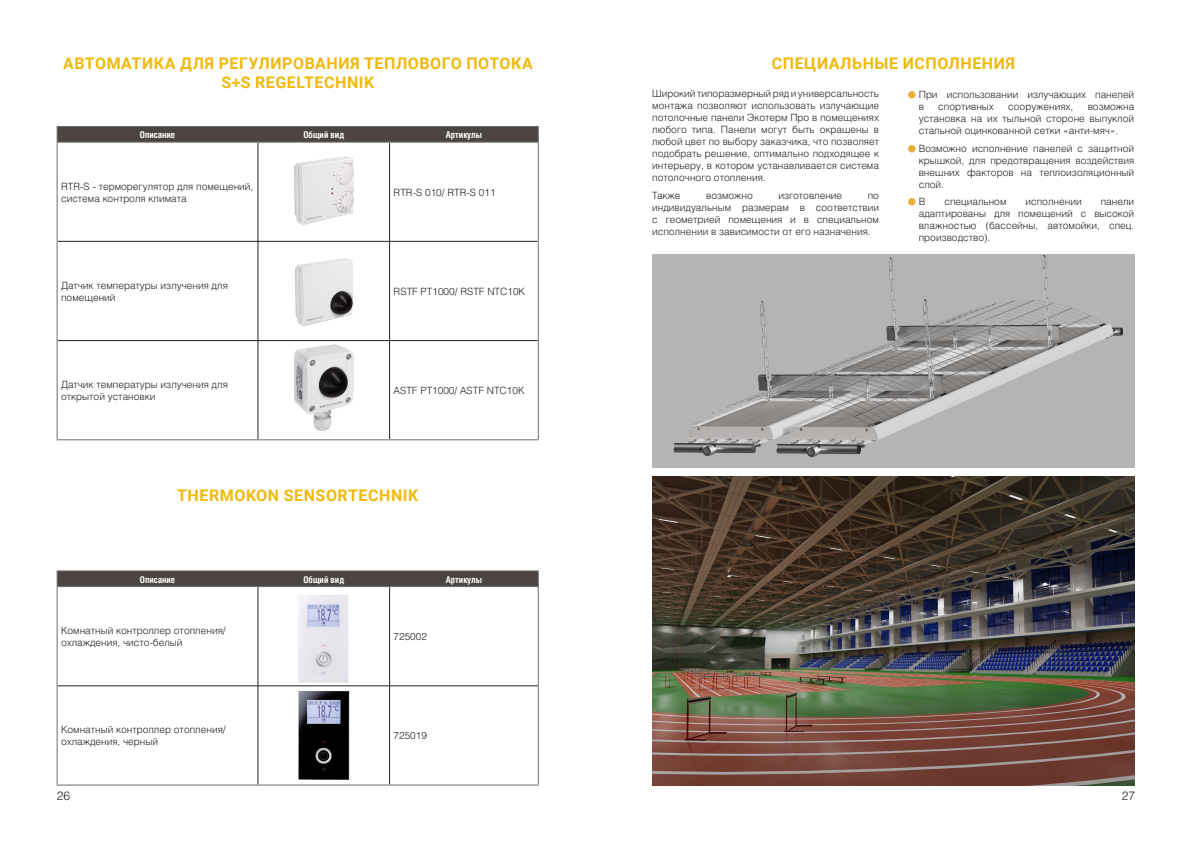
<style>
.page{position:relative;width:1191px;height:842px;background:#fff}
.page>*{position:absolute;margin:0;border:0;box-sizing:border-box;transform-origin:0 0}
.Заголовок{font:700 16px/19.2px "Roboto";letter-spacing:.035em;color:#f0b90d;text-align:center}
.t1{font:12px "Helios Light C";color:#231f20}
.t2{font:10px/12px "Helios Light C";color:#231f20}
.t3{font:700 9.3px "Helios Cond C";color:#fff}
</style>
<div class="page">
<hr style="left:258px;top:587px;width:1px;height:99px;background:#231f20">
<hr style="left:389px;top:587px;width:1px;height:99px;background:#231f20">
<hr style="left:58px;top:686px;width:200px;height:1px;background:#231f20">
<hr style="left:258px;top:686px;width:131px;height:1px;background:#231f20">
<hr style="left:258px;top:686px;width:1px;height:98px;background:#231f20">
<hr style="left:389px;top:686px;width:149px;height:1px;background:#231f20">
<hr style="left:389px;top:686px;width:1px;height:98px;background:#231f20">
<hr style="left:57px;top:570px;width:201px;height:1px;background:#6c6d70">
<hr style="left:258px;top:570px;width:131px;height:1px;background:#6c6d70">
<hr style="left:389px;top:570px;width:150px;height:1px;background:#6c6d70">
<svg style="left:57px;top:571px;width:482px;height:15px;background:#4c4541"></svg>
<hr style="left:57px;top:586px;width:201px;height:1px;background:#6c6d70">
<hr style="left:57px;top:587px;width:1px;height:99px;background:#6c6d70">
<hr style="left:258px;top:586px;width:131px;height:1px;background:#6c6d70">
<hr style="left:389px;top:586px;width:150px;height:1px;background:#6c6d70">
<hr style="left:538px;top:587px;width:1px;height:99px;background:#6c6d70">
<hr style="left:57px;top:686px;width:1px;height:98px;background:#6c6d70">
<hr style="left:538px;top:686px;width:1px;height:98px;background:#6c6d70">
<hr style="left:57px;top:784px;width:201px;height:1px;background:#6c6d70">
<hr style="left:258px;top:784px;width:131px;height:1px;background:#6c6d70">
<hr style="left:389px;top:784px;width:150px;height:1px;background:#6c6d70">
<hr style="left:258px;top:143px;width:1px;height:98px;background:#231f20">
<hr style="left:389px;top:143px;width:1px;height:98px;background:#231f20">
<hr style="left:58px;top:241px;width:200px;height:1px;background:#231f20">
<hr style="left:258px;top:241px;width:131px;height:1px;background:#231f20">
<hr style="left:258px;top:241px;width:1px;height:99px;background:#231f20">
<hr style="left:389px;top:241px;width:149px;height:1px;background:#231f20">
<hr style="left:389px;top:241px;width:1px;height:99px;background:#231f20">
<hr style="left:58px;top:340px;width:200px;height:1px;background:#231f20">
<hr style="left:258px;top:340px;width:131px;height:1px;background:#231f20">
<hr style="left:258px;top:341px;width:1px;height:98px;background:#231f20">
<hr style="left:389px;top:340px;width:149px;height:1px;background:#231f20">
<hr style="left:389px;top:341px;width:1px;height:98px;background:#231f20">
<svg style="left:57px;top:126px;width:482px;height:16px;background:#4e4744"></svg>
<hr style="left:57px;top:142px;width:201px;height:1px;background:#6c6d70">
<hr style="left:57px;top:143px;width:1px;height:98px;background:#6c6d70">
<hr style="left:258px;top:142px;width:131px;height:1px;background:#6c6d70">
<hr style="left:389px;top:142px;width:150px;height:1px;background:#6c6d70">
<hr style="left:538px;top:143px;width:1px;height:98px;background:#6c6d70">
<hr style="left:57px;top:241px;width:1px;height:100px;background:#6c6d70">
<hr style="left:538px;top:241px;width:1px;height:100px;background:#6c6d70">
<hr style="left:57px;top:341px;width:1px;height:98px;background:#6c6d70">
<hr style="left:538px;top:341px;width:1px;height:98px;background:#6c6d70">
<hr style="left:57px;top:439px;width:201px;height:1px;background:#6c6d70">
<hr style="left:258px;top:439px;width:131px;height:1px;background:#6c6d70">
<hr style="left:389px;top:439px;width:150px;height:1px;background:#6c6d70">
<img style="left:295px;top:156px;width:58px;height:69px">
<img style="left:295px;top:258px;width:58px;height:68px">
<img style="left:294px;top:345px;width:59px;height:85px">
<img style="left:298px;top:595px;width:51px;height:87px">
<img style="left:298px;top:691px;width:52px;height:89px">
<img style="left:652px;top:476px;width:482px;height:309px">
<div style="left:908px;top:145px;width:7px;height:7px;background:#e7ae3a;border-radius:50%"></div>
<div style="left:908px;top:91px;width:7px;height:8px;background:#e7ae3a;border-radius:50%"></div>
<div style="left:908px;top:198px;width:7px;height:7px;background:#e7ae3a;border-radius:50%"></div>
<img style="left:653px;top:255px;width:481px;height:213px">
<p class="Заголовок" style="left:63px;top:53px;width:471px">АВТОМАТИКА ДЛЯ РЕГУЛИРОВАНИЯ ТЕПЛОВОГО ПОТОКА<br>S+S REGELTECHNIK</p>
<p class="t3" style="left:140px;top:129px;width:37px">Описание</p>
<p class="t3" style="left:303px;top:129px;width:42px">Общий вид</p>
<p class="t3" style="left:446px;top:129px;width:37px">Артикулы</p>
<p class="t2" style="left:61px;top:180px;width:194px">RTR-S - терморегулятор для помещений, система контроля климата</p>
<p class="t2" style="left:393px;top:186px;width:103px">RTR-S 010/ RTR-S 011</p>
<p class="t2" style="left:61px;top:279px;width:168px">Датчик температуры излучения для помещений</p>
<p class="t2" style="left:393px;top:285px;width:133px">RSTF PT1000/ RSTF NTC10K</p>
<p class="t2" style="left:61px;top:378px;width:168px">Датчик температуры излучения для открытой установки</p>
<p class="t2" style="left:393px;top:384px;width:133px">ASTF PT1000/ ASTF NTC10K</p>
<p class="Заголовок" style="left:177px;top:485px;width:243px">THERMOKON SENSORTECHNIK</p>
<p class="t3" style="left:140px;top:574px;width:37px">Описание</p>
<p class="t3" style="left:303px;top:574px;width:42px">Общий вид</p>
<p class="t3" style="left:446px;top:574px;width:37px">Артикулы</p>
<p class="t2" style="left:61px;top:624px;width:166px">Комнатный контроллер отопления/ охлаждения, чисто-белый</p>
<p class="t2" style="left:393px;top:630px;width:35px">725002</p>
<p class="t2" style="left:61px;top:724px;width:166px">Комнатный контроллер отопления/ охлаждения, черный</p>
<p class="t2" style="left:393px;top:730px;width:35px">725019</p>
<p class="Заголовок" style="left:772px;top:53px;width:245px">СПЕЦИАЛЬНЫЕ ИСПОЛНЕНИЯ</p>
<p class="t2" style="left:652px;top:88px;width:228px;text-align:justify">Широкий типоразмерный ряд и универсальность монтажа позволяют использовать излучающие потолочные панели Экотерм Про в помещениях любого типа. Панели могут быть окрашены в любой цвет по выбору заказчика, что позволяет подобрать решение, оптимально подходящее к интерьеру, в котором устанавливается система потолочного отопления.</p>
<p class="t2" style="left:652px;top:189px;width:30px">Также</p>
<p class="t2" style="left:706px;top:189px;width:48px">возможно</p>
<p class="t2" style="left:778px;top:189px;width:65px">изготовление</p>
<p class="t2" style="left:918px;top:88px;width:217px">При использовании излучающих панелей в</p>
<p class="t2" style="left:918px;top:100px;width:217px;text-align:justify;text-indent:169px">возможна установка на их тыльной стороне выпуклой стальной оцинкованной сетки «анти-мяч».</p>
<p class="t2" style="left:918px;top:142px;width:217px;text-align:justify">Возможно исполнение панелей с защитной крышкой, для предотвращения воздействия внешних факторов на теплоизоляционный слой.</p>
<p class="t2" style="left:918px;top:196px;width:8px">В</p>
<p class="t2" style="left:944px;top:196px;width:64px">специальном</p>
<p class="t2" style="left:1025px;top:196px;width:58px">исполнении</p>
<p class="t2" style="left:938px;top:100px;width:57px">спортивных</p>
<p class="t2" style="left:1008px;top:100px;width:67px">сооружениях,</p>
<p class="t2" style="left:652px;top:189px;width:228px;text-align:justify;text-indent:215px">по индивидуальным размерам в соответствии с геометрией помещения и в специальном исполнении в зависимости от его назначения.</p>
<p class="t2" style="left:918px;top:196px;width:217px;text-align:justify;text-indent:182px">панели адаптированы для помещений с высокой влажностью (бассейны, автомойки, спец. производство).</p>
<p class="t1" style="left:57px;top:789px;width:15px">26</p>
<p class="t1" style="left:1121px;top:789px;width:15px">27</p>
</div>
